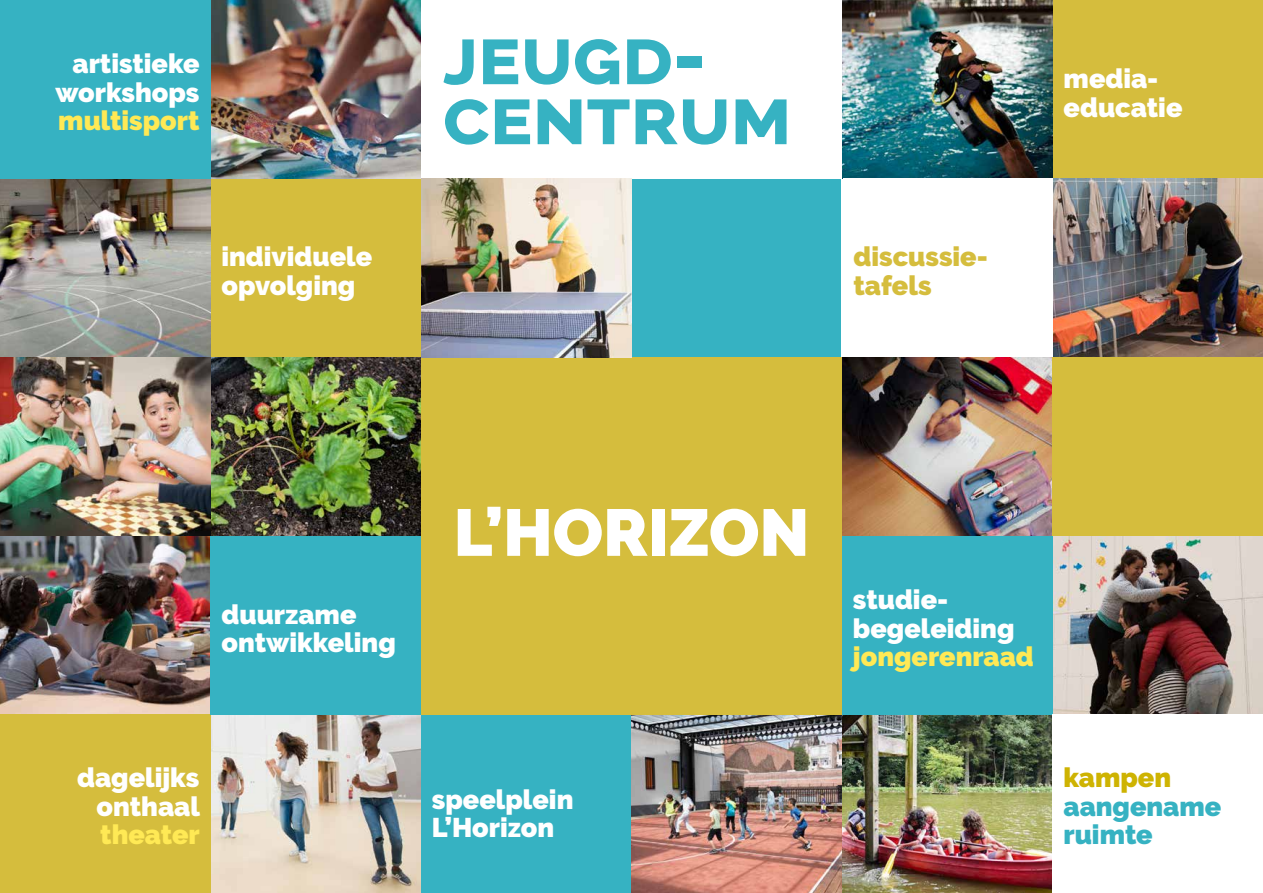
<style>
.page{position:relative;width:1263px;height:893px;background:#fff}
.page>*{position:absolute;margin:0;border:0;box-sizing:border-box;transform-origin:0 0}
.t1{font:800 79.5px/60px "Raleway";color:#36b2c2}
.t2{font:900 66px "Raleway";color:#fff}
.mozaiek_normal{font:900 27px/28.5px "Raleway";color:#fff}
.mozaiek_normal-2{font:900 27px "Raleway";color:#ffe955}
.mozaiek_normal-3{font:900 27px/28.5px "Raleway";color:#d5bd3d}
.t3{font:900 27px "Raleway";color:#36b2c2}
.t4{font:900 27px "Raleway";color:#ceb302}
.s1{color:#ffe955}
</style>
<div class="page">
<div style="left:421px;top:714px;width:211px;height:179px;background:#36b2c2"></div>
<img style="left:210px;top:714px;width:211px;height:179px">
<div style="left:210px;top:179px;width:211px;height:178px;background:#d5bd3d"></div>
<img style="left:210px;top:357px;width:211px;height:179px">
<div style="left:1053px;top:0;width:210px;height:179px;background:#d5bd3d"></div>
<img style="left:1053px;top:179px;width:210px;height:178px">
<img style="left:1052px;top:536px;width:211px;height:178px">
<img style="left:842px;top:357px;width:210px;height:179px">
<img style="left:842px;top:0;width:210px;height:179px">
<img style="left:842px;top:714px;width:210px;height:179px">
<img style="left:0;top:179px;width:210px;height:178px">
<img style="left:210px;top:0;width:211px;height:179px">
<img style="left:0;top:536px;width:210px;height:178px">
<div style="left:0;top:714px;width:210px;height:179px;background:#d5bd3d"></div>
<img style="left:631px;top:714px;width:211px;height:179px">
<div style="left:631px;top:179px;width:210px;height:178px;background:#36b2c2"></div>
<div style="left:842px;top:536px;width:210px;height:178px;background:#36b2c2"></div>
<div style="left:210px;top:536px;width:211px;height:178px;background:#36b2c2"></div>
<div style="left:421px;top:357px;width:421px;height:357px;background:#d5bd3d"></div>
<img style="left:421px;top:179px;width:210px;height:178px">
<div style="left:0;top:0;width:210px;height:179px;background:#36b2c2"></div>
<img style="left:0;top:357px;width:210px;height:179px">
<div style="left:1053px;top:357px;width:210px;height:179px;background:#d5bd3d"></div>
<p class="mozaiek_normal" style="left:56px;top:50px;width:145px;text-align:justify;text-indent:17px">artistieke workshops <span class="s1">multisport</span></p>
<p class="mozaiek_normal" style="left:221px;top:243px;width:152px">individuele opvolging</p>
<p class="t1" style="left:443px;top:27px;width:350px">jeugd&shy;centrum</p>
<p class="mozaiek_normal-3" style="left:853px;top:243px;width:136px">discussie&shy;tafels</p>
<p class="mozaiek_normal" style="left:1064px;top:65px;width:120px">media&shy;educatie</p>
<p class="mozaiek_normal" style="left:221px;top:600px;width:176px">duurzame ontwikkeling</p>
<p class="t2" style="left:454px;top:494px;width:357px">L’HORIZON</p>
<p class="mozaiek_normal" style="left:77px;top:764px;width:124px;text-align:right">dagelijks onthaal</p>
<p class="mozaiek_normal-2" style="left:100px;top:819px;width:101px">theater</p>
<p class="mozaiek_normal" style="left:432px;top:785px;width:143px">speelplein<br>L’Horizon</p>
<p class="mozaiek_normal" style="left:853px;top:586px;width:163px">studie&shy;begeleiding</p>
<p class="mozaiek_normal-2" style="left:853px;top:641px;width:182px">jongerenraad</p>
<p class="t4" style="left:1063px;top:762px;width:109px">kampen</p>
<p class="t3" style="left:1063px;top:791px;width:159px">aangename</p>
<p class="t3" style="left:1063px;top:819px;width:91px">ruimte</p>
</div>
